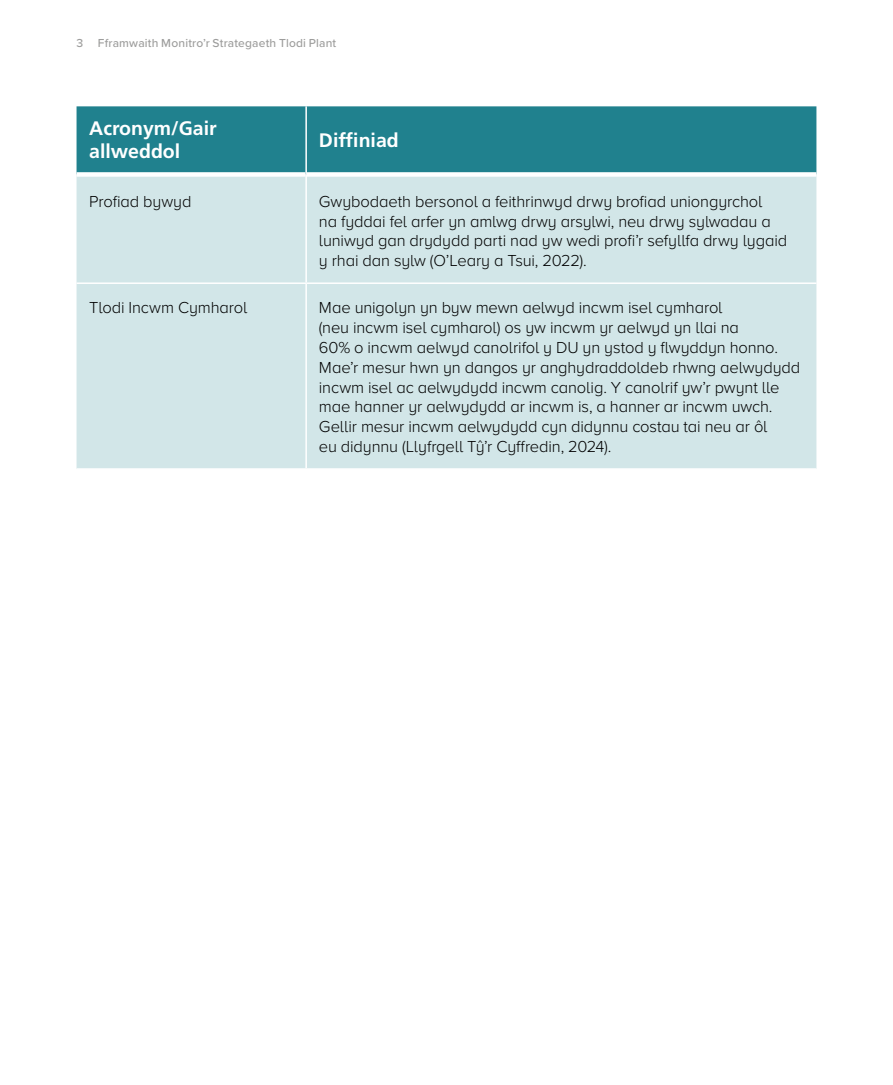
<style>
.page{position:relative;width:893px;height:1085px;background:#fff}
.page>*{position:absolute;margin:0;border:0;box-sizing:border-box;transform-origin:0 0}
.table_heading{font:700 19.5px/23.4px "Frutiger LT Std";color:#fff}
.Body{font:300 16.5px/19.8px "Proxima Nova";letter-spacing:-.005em;color:#000}
.t1{font:500 12px "Proxima Nova";letter-spacing:.015em;color:#9d9d9c}
</style>
<div class="page">
<div style="left:77px;top:106px;width:739px;height:66px;background:#20818e"></div>
<div style="left:77px;top:177px;width:739px;height:291px;background:#d2e6e8"></div>
<hr style="left:305px;top:106px;width:2px;height:68px;background:#fff">
<hr style="left:305px;top:174px;width:2px;height:108px;background:#fff">
<hr style="left:305px;top:284px;width:2px;height:184px;background:#fff">
<hr style="left:77px;top:282px;width:229px;height:2px;background:#fff">
<hr style="left:306px;top:282px;width:510px;height:2px;background:#fff">
<p class="t1" style="left:77px;top:34px;width:261px">3 Fframwaith Monitro’r Strategaeth Tlodi Plant</p>
<p class="table_heading" style="left:89px;top:116px;width:129px">Acronym/Gair allweddol</p>
<p class="table_heading" style="left:319px;top:128px;width:81px">Diffiniad</p>
<p class="Body" style="left:89px;top:190px;width:104px">Profiad bywyd</p>
<p class="Body" style="left:319px;top:190px;width:470px">Gwybodaeth bersonol a feithrinwyd drwy brofiad uniongyrchol<br>na fyddai fel arfer yn amlwg drwy arsylwi, neu drwy sylwadau a luniwyd gan drydydd parti nad yw wedi profi’r sefyllfa drwy lygaid y rhai dan sylw (O’Leary a Tsui, 2022).</p>
<p class="Body" style="left:89px;top:297px;width:160px">Tlodi Incwm Cymharol</p>
<p class="Body" style="left:319px;top:297px;width:483px">Mae unigolyn yn byw mewn aelwyd incwm isel cymharol<br>(neu incwm isel cymharol) os yw incwm yr aelwyd yn llai na<br>60% o incwm aelwyd canolrifol y DU yn ystod y flwyddyn honno.<br>Mae’r mesur hwn yn dangos yr anghydraddoldeb rhwng aelwydydd incwm isel ac aelwydydd incwm canolig. Y canolrif yw’r pwynt lle mae hanner yr aelwydydd ar incwm is, a hanner ar incwm uwch.<br>Gellir mesur incwm aelwydydd cyn didynnu costau tai neu ar ôl<br>eu didynnu (Llyfrgell Tŷ’r Cyffredin, 2024).</p>
</div>
